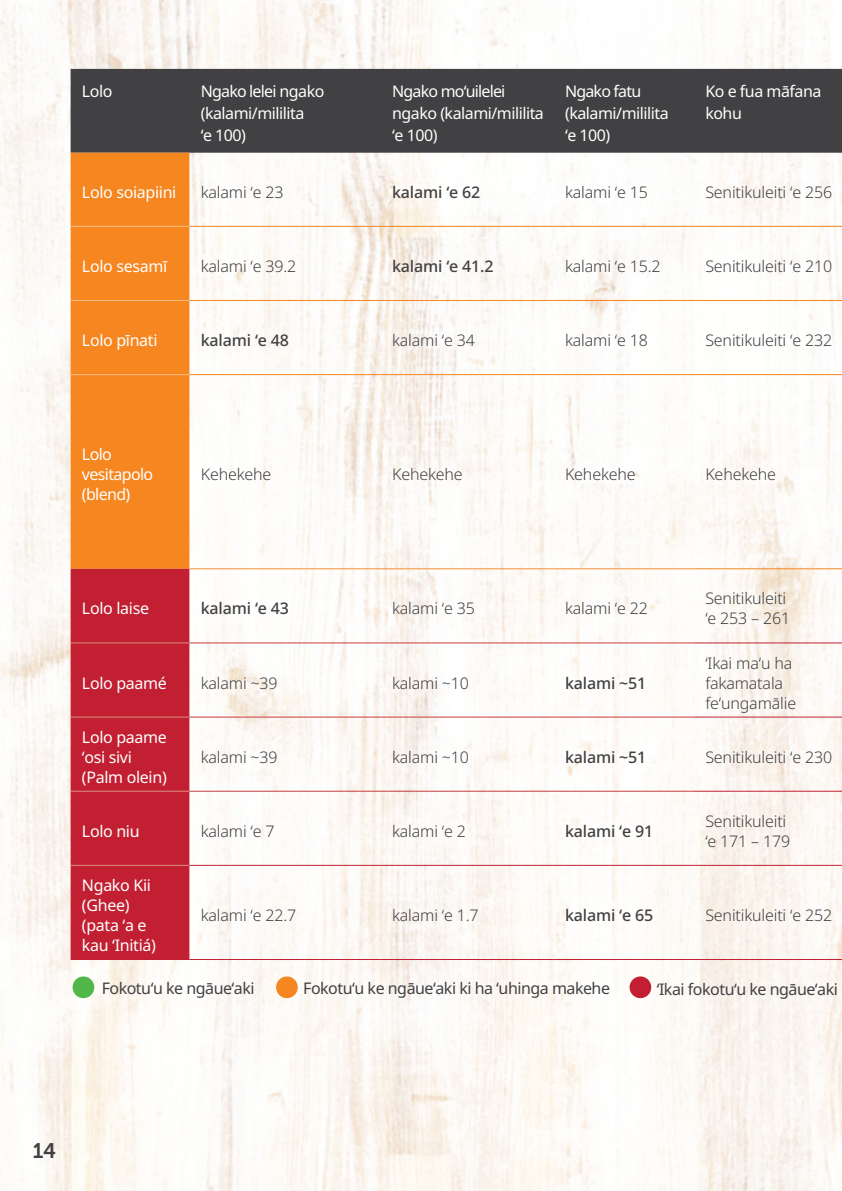
<style>
.page{position:relative;width:842px;height:1191px;background:#fff}
.page>*{position:absolute;margin:0;border:0;box-sizing:border-box;transform-origin:0 0}
.t1{font:21px "Museo Sans 700";color:#414042}
.t2{font:300 16px/20px "Noto Sans";letter-spacing:-.01em;color:#414042}
.t3{font:16px/22px "Noto Sans";letter-spacing:-.03em;color:#fff}
.t4{font:500 16px "Noto Sans";letter-spacing:-.01em;color:#414042}
.t5{font:16px "Noto Sans";letter-spacing:-.03em;color:#414042}
</style>
<div class="page">
<img style="left:0;top:0;width:842px;height:1191px">
<div style="left:71px;top:69px;width:771px;height:84px;background:#414042"></div>
<div style="left:71px;top:153px;width:118px;height:416px;background:#f6861f"></div>
<div style="left:71px;top:569px;width:118px;height:390px;background:#c22032"></div>
<hr style="left:189px;top:226px;width:192px;height:1px;background:#f6861f">
<hr style="left:381px;top:226px;width:173px;height:1px;background:#f6861f">
<hr style="left:554px;top:226px;width:140px;height:1px;background:#f6861f">
<hr style="left:694px;top:226px;width:148px;height:1px;background:#f6861f">
<hr style="left:189px;top:300px;width:192px;height:1px;background:#f6861f">
<hr style="left:381px;top:300px;width:173px;height:1px;background:#f6861f">
<hr style="left:554px;top:300px;width:140px;height:1px;background:#f6861f">
<hr style="left:694px;top:300px;width:148px;height:1px;background:#f6861f">
<hr style="left:189px;top:374px;width:192px;height:1px;background:#f6861f">
<hr style="left:381px;top:374px;width:173px;height:1px;background:#f6861f">
<hr style="left:554px;top:374px;width:140px;height:1px;background:#f6861f">
<hr style="left:694px;top:374px;width:148px;height:1px;background:#f6861f">
<hr style="left:71px;top:226px;width:118px;height:1px;background:#fcbe87">
<hr style="left:189px;top:568px;width:192px;height:1px;background:#f79033">
<hr style="left:381px;top:568px;width:173px;height:1px;background:#f79033">
<hr style="left:554px;top:568px;width:140px;height:1px;background:#f79033">
<hr style="left:694px;top:568px;width:148px;height:1px;background:#f6861f">
<hr style="left:71px;top:716px;width:118px;height:1px;background:#db8d7e">
<hr style="left:71px;top:790px;width:118px;height:1px;background:#db8d7e">
<hr style="left:71px;top:865px;width:118px;height:1px;background:#db8d7e">
<hr style="left:189px;top:716px;width:192px;height:1px;background:#c63d3e">
<hr style="left:381px;top:716px;width:173px;height:1px;background:#c63d3e">
<hr style="left:554px;top:716px;width:140px;height:1px;background:#c63d3e">
<hr style="left:189px;top:790px;width:192px;height:1px;background:#c63d3e">
<hr style="left:381px;top:790px;width:173px;height:1px;background:#c63d3e">
<hr style="left:554px;top:790px;width:140px;height:1px;background:#c63d3e">
<hr style="left:694px;top:716px;width:148px;height:1px;background:#c22032">
<hr style="left:694px;top:790px;width:148px;height:1px;background:#c22032">
<hr style="left:189px;top:865px;width:192px;height:1px;background:#c22032">
<hr style="left:381px;top:865px;width:173px;height:1px;background:#c22032">
<hr style="left:554px;top:865px;width:140px;height:1px;background:#c22032">
<hr style="left:694px;top:865px;width:148px;height:1px;background:#c22032">
<hr style="left:189px;top:959px;width:192px;height:1px;background:#c22032">
<hr style="left:381px;top:959px;width:173px;height:1px;background:#c22032">
<hr style="left:554px;top:959px;width:140px;height:1px;background:#c22032">
<hr style="left:694px;top:959px;width:148px;height:1px;background:#c22032">
<hr style="left:71px;top:642px;width:118px;height:1px;background:#db8d7e">
<hr style="left:189px;top:642px;width:192px;height:1px;background:#c63d3e">
<hr style="left:381px;top:642px;width:173px;height:1px;background:#c63d3e">
<hr style="left:554px;top:642px;width:140px;height:1px;background:#c63d3e">
<hr style="left:694px;top:642px;width:148px;height:1px;background:#c22032">
<hr style="left:71px;top:959px;width:118px;height:1px;background:#c22032">
<hr style="left:71px;top:374px;width:118px;height:1px;background:#fcbe87">
<hr style="left:71px;top:300px;width:118px;height:1px;background:#fcbe87">
<div style="left:73px;top:976px;width:21px;height:22px;background:#50b848;border-radius:50%"></div>
<div style="left:276px;top:976px;width:22px;height:22px;background:#f6861f;border-radius:50%"></div>
<div style="left:629px;top:976px;width:22px;height:22px;background:#c22032;border-radius:50%"></div>
<p class="t3" style="left:82px;top:81px;width:32px">Lolo</p>
<p class="t3" style="left:201px;top:81px;width:125px">Ngako lelei ngako (kalami/mililita<br>ʻe 100)</p>
<p class="t3" style="left:392px;top:81px;width:153px">Ngako moʻuilelei ngako (kalami/mililita ʻe 100)</p>
<p class="t3" style="left:565px;top:81px;width:105px">Ngako fatu (kalami/mililita ʻe 100)</p>
<p class="t3" style="left:705px;top:81px;width:118px">Ko e fua māfana kohu</p>
<p class="t3" style="left:82px;top:181px;width:96px">Lolo soiapiini</p>
<p class="t2" style="left:201px;top:182px;width:84px">kalami ʻe 23</p>
<p class="t4" style="left:392px;top:183px;width:90px">kalami ʻe 62</p>
<p class="t2" style="left:565px;top:182px;width:84px">kalami ʻe 15</p>
<p class="t2" style="left:705px;top:182px;width:128px">Senitikuleiti ʻe 256</p>
<p class="t3" style="left:82px;top:255px;width:87px">Lolo sesamī</p>
<p class="t2" style="left:201px;top:256px;width:97px">kalami ʻe 39.2</p>
<p class="t4" style="left:392px;top:257px;width:103px">kalami ʻe 41.2</p>
<p class="t2" style="left:565px;top:256px;width:97px">kalami ʻe 15.2</p>
<p class="t2" style="left:705px;top:256px;width:128px">Senitikuleiti ʻe 210</p>
<p class="t3" style="left:82px;top:329px;width:77px">Lolo pīnati</p>
<p class="t4" style="left:201px;top:331px;width:90px">kalami ʻe 48</p>
<p class="t2" style="left:392px;top:330px;width:84px">kalami ʻe 34</p>
<p class="t2" style="left:565px;top:330px;width:84px">kalami ʻe 18</p>
<p class="t2" style="left:705px;top:330px;width:128px">Senitikuleiti ʻe 232</p>
<p class="t3" style="left:82px;top:445px;width:73px;line-height:20px">Lolo vesitapolo (blend)</p>
<p class="t2" style="left:201px;top:465px;width:72px">Kehekehe</p>
<p class="t2" style="left:392px;top:465px;width:72px">Kehekehe</p>
<p class="t2" style="left:565px;top:465px;width:72px">Kehekehe</p>
<p class="t2" style="left:705px;top:465px;width:72px">Kehekehe</p>
<p class="t3" style="left:82px;top:598px;width:69px">Lolo laise</p>
<p class="t4" style="left:201px;top:599px;width:90px">kalami ʻe 43</p>
<p class="t2" style="left:392px;top:599px;width:84px">kalami ʻe 35</p>
<p class="t2" style="left:565px;top:599px;width:84px">kalami ʻe 22</p>
<p class="t2" style="left:705px;top:589px;width:86px">Senitikuleiti ʻe 253 – 261</p>
<p class="t3" style="left:82px;top:672px;width:86px">Lolo paamé</p>
<p class="t2" style="left:201px;top:673px;width:78px">kalami ~39</p>
<p class="t2" style="left:392px;top:673px;width:78px">kalami ~10</p>
<p class="t4" style="left:565px;top:673px;width:83px">kalami ~51</p>
<p class="t2" style="left:705px;top:653px;width:92px">ʻIkai maʻu ha fakamatala feʻungamālie</p>
<p class="t3" style="left:82px;top:727px;width:86px;line-height:20px">Lolo paame ʻosi sivi (Palm olein)</p>
<p class="t2" style="left:201px;top:747px;width:78px">kalami ~39</p>
<p class="t2" style="left:392px;top:747px;width:78px">kalami ~10</p>
<p class="t4" style="left:565px;top:748px;width:83px">kalami ~51</p>
<p class="t2" style="left:705px;top:747px;width:128px">Senitikuleiti ʻe 230</p>
<p class="t3" style="left:82px;top:820px;width:59px">Lolo niu</p>
<p class="t2" style="left:201px;top:821px;width:75px">kalami ʻe 7</p>
<p class="t2" style="left:392px;top:821px;width:75px">kalami ʻe 2</p>
<p class="t4" style="left:565px;top:822px;width:90px">kalami ʻe 91</p>
<p class="t2" style="left:705px;top:811px;width:86px">Senitikuleiti ʻe 171 – 179</p>
<p class="t3" style="left:82px;top:875px;width:75px;line-height:20px">Ngako Kii (Ghee) (pata ʻa e kau ʻInitiá)</p>
<p class="t2" style="left:201px;top:905px;width:97px">kalami ʻe 22.7</p>
<p class="t2" style="left:392px;top:905px;width:88px">kalami ʻe 1.7</p>
<p class="t4" style="left:565px;top:906px;width:90px">kalami ʻe 65</p>
<p class="t2" style="left:705px;top:905px;width:128px">Senitikuleiti ʻe 252</p>
<p class="t5" style="left:102px;top:979px;width:154px">Fokotuʻu ke ngāueʻaki</p>
<p class="t5" style="left:303px;top:979px;width:308px">Fokotuʻu ke ngāueʻaki ki ha ʻuhinga makehe</p>
<p class="t5" style="left:657px;top:979px;width:183px">ʻIkai fokotuʻu ke ngāueʻaki</p>
<h1 class="t1" style="left:33px;top:1139px;width:25px">14</h1>
</div>
